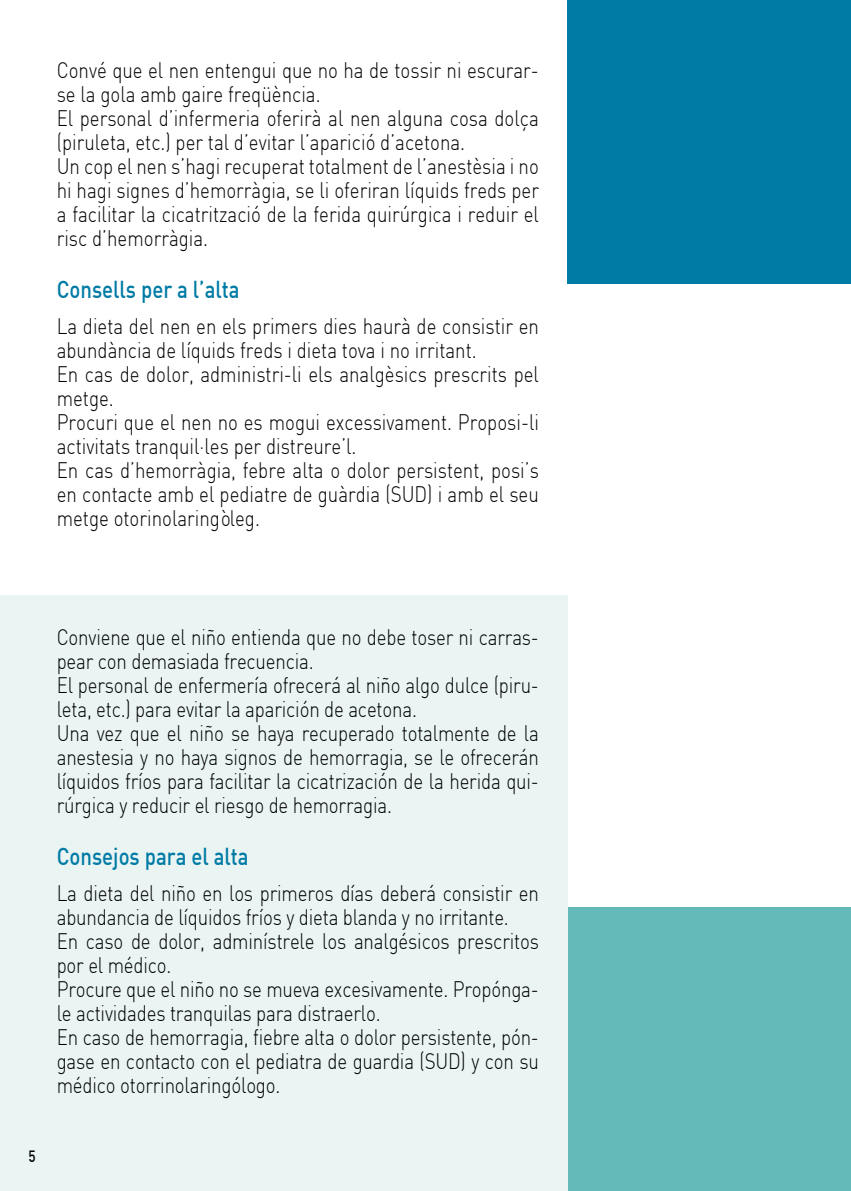
<style>
.page{position:relative;width:851px;height:1191px;background:#fff}
.page>*{position:absolute;margin:0;border:0;box-sizing:border-box;transform-origin:0 0}
.t1{font:24px "DIN Medium";color:#007ba5;scale:.85 1}
.t2{font:22px/24px "DIN Light";letter-spacing:-.01em;color:#000;scale:.85 1}
.t3{font:16px "DIN Medium";color:#000;scale:.85 1}
</style>
<div class="page">
<div style="left:567px;top:0;width:283px;height:283px;background:#007ba5"></div>
<div style="left:567px;top:907px;width:283px;height:284px;background:#64bab9"></div>
<div style="left:0;top:595px;width:567px;height:596px;background:#e9f4f3"></div>
<p class="t2" style="left:57px;top:58px;width:568px">Convé que el nen entengui que no ha de tossir ni escurar&shy;se la gola amb gaire freqüència.<br>El personal d’infermeria oferirà al nen alguna cosa dolça (piruleta, etc.) per tal d’evitar l’aparició d’acetona.<br>Un cop el nen s’hagi recuperat totalment de l’anestèsia i no hi hagi signes d’hemorràgia, se li oferiran líquids freds per a facilitar la cicatrització de la ferida quirúrgica i reduir el risc d’hemorràgia.</p>
<p class="t1" style="left:57px;top:274px;width:217px">Consells per a l’alta</p>
<p class="t2" style="left:57px;top:313px;width:569px">La dieta del nen en els primers dies haurà de consistir en abundància de líquids freds i dieta tova i no irritant.<br>En cas de dolor, administri-li els analgèsics prescrits pel metge.<br>Procuri que el nen no es mogui excessivament. Proposi-li activitats tranquil·les per distreure’l.<br>En cas d’hemorràgia, febre alta o dolor persistent, posi’s en contacte amb el pediatre de guàrdia (SUD) i amb el seu metge otorinolaringòleg.</p>
<p class="t3" style="left:28px;top:1145px;width:10px">5</p>
<p class="t2" style="left:57px;top:625px;width:568px">Conviene que el niño entienda que no debe toser ni carras&shy;pear con demasiada frecuencia.<br>El personal de enfermería ofrecerá al niño algo dulce (piru&shy;leta, etc.) para evitar la aparición de acetona.<br>Una vez que el niño se haya recuperado totalmente de la anestesia y no haya signos de hemorragia, se le ofrecerán líquidos fríos para facilitar la cicatrización de la herida qui&shy;rúrgica y reducir el riesgo de hemorragia.</p>
<p class="t1" style="left:57px;top:841px;width:227px">Consejos para el alta</p>
<p class="t2" style="left:57px;top:880px;width:568px">La dieta del niño en los primeros días deberá consistir en abundancia de líquidos fríos y dieta blanda y no irritante.<br>En caso de dolor, adminístrele los analgésicos prescritos por el médico.<br>Procure que el niño no se mueva excesivamente. Propónga&shy;le actividades tranquilas para distraerlo.<br>En caso de hemorragia, fiebre alta o dolor persistente, pón&shy;gase en contacto con el pediatra de guardia (SUD) y con su médico otorrinolaringólogo.</p>
</div>
